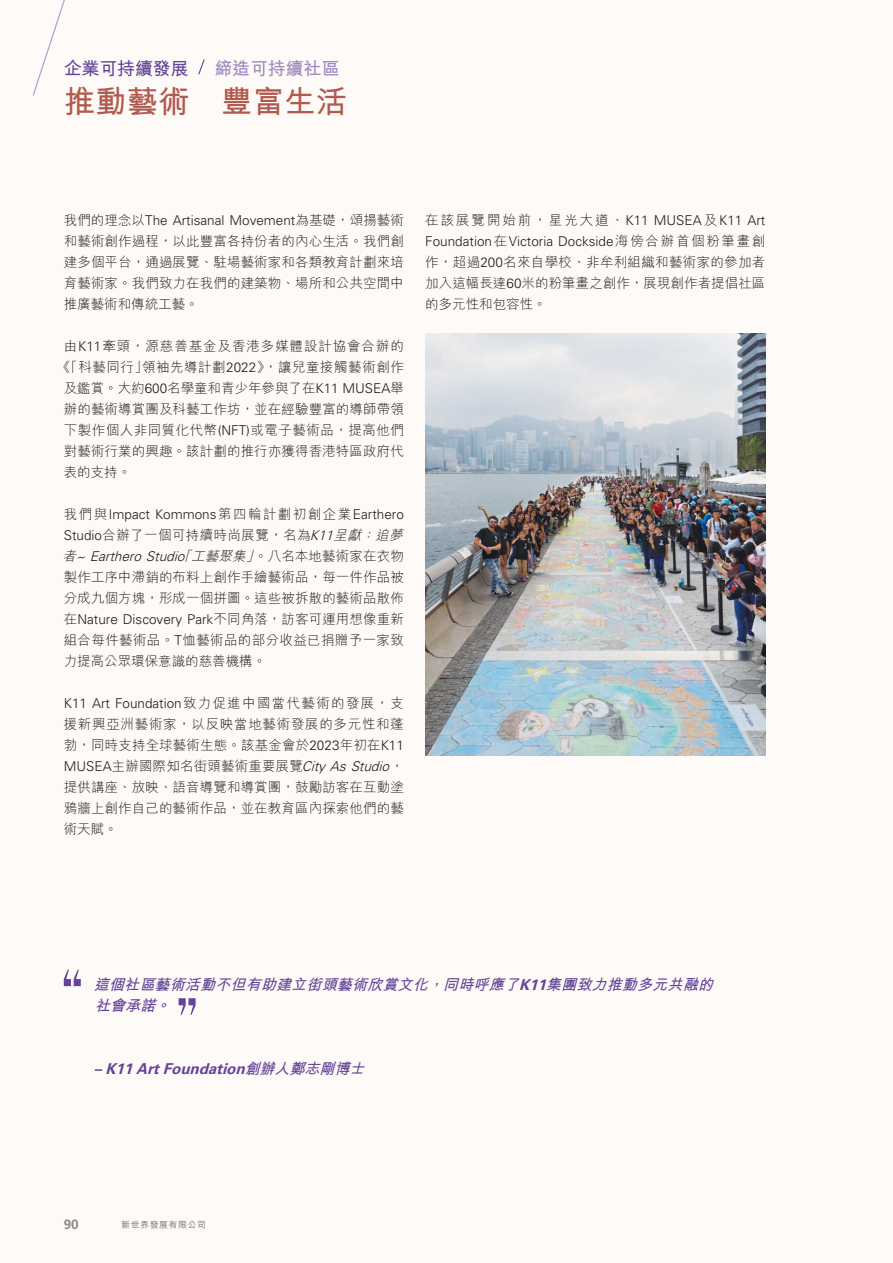
<style>
.page{position:relative;width:893px;height:1263px;background:#fefaf8}
.page>*{position:absolute;margin:0;border:0;box-sizing:border-box;transform-origin:0 0}
.t1{font:700 31.5px "M Hei HK";color:#b15a4d}
.t2{font:700 18px "M Hei HK";letter-spacing:-.01em;color:#644498}
.t3{font:700 18px "M Hei HK";letter-spacing:-.01em;color:#a08ac0}
.t4{font:italic 700 15px/21px "M Hei HK";color:#644498}
.t5{font:italic 700 15px "Univers LT Std";color:#644498}
.t6{font:300 13.5px/21px "M Hei HK";letter-spacing:.01em;color:#231916;text-align:justify}
.t7{font:300 13.5px "Univers LT Std";color:#231916}
.t8{font:italic 300 13.5px "Univers LT Std";color:#231916}
.t9{font:300 13.5px "M Hei HK";letter-spacing:.03em;color:#231916}
.t10{font:300 13.5px "M Hei HK";letter-spacing:.04em;color:#231916}
.t11{font:300 13.5px "M Hei HK";letter-spacing:.145em;color:#231916}
.t12{font:300 13.5px "M Hei HK";letter-spacing:.035em;color:#231916}
.t13{font:300 13.5px "M Hei HK";letter-spacing:.065em;color:#231916}
.t14{font:700 13.5px "Frutiger LT Std";color:#898989}
.t15{font:700 9px "M Hei HK";letter-spacing:.05em;color:#898989}
.s1{font-family:"M Hei HK"}
.s2{font-family:"Univers LT Std"}
.s3{font-family:"Univers LT Std";font-style:italic}
.s4{font-style:italic}
.s5{font-family:"M Hei HK";font-style:normal}
</style>
<div class="page">
<svg style="left:33px;top:0;width:32px;height:96px"></svg>
<svg style="left:198px;top:59px;width:7px;height:16px"></svg>
<img style="left:425px;top:334px;width:340px;height:421px">
<svg style="left:64px;top:969px;width:17px;height:17px"></svg>
<svg style="left:179px;top:998px;width:17px;height:17px"></svg>
<h2 class="t2" style="left:64px;top:55px;width:126px">企業可持續發展</h2>
<h2 class="t3" style="left:214px;top:55px;width:126px">締造可持續社區</h2>
<h1 class="t1" style="left:64px;top:79px;width:285px">推動藝術 豐富生活</h1>
<p class="t7" style="left:64px;top:212px;width:342px"><span class="s1">我們的理念以</span>The Artisanal Movement<span class="s1">為基礎，頌揚藝術</span></p>
<p class="t6" style="left:64px;top:230px;width:342px">和藝術創作過程，以此豐富各持份者的內心生活。我們創建多個平台，通過展覽、駐場藝術家和各類教育計劃來培育藝術家。我們致力在我們的建築物、場所和公共空間中推廣藝術和傳統工藝。</p>
<p class="t13" style="left:64px;top:336px;width:342px">由<span class="s2">K11</span>牽頭，源慈善基金及香港多媒體設計協會合辦的</p>
<p class="t10" style="left:57px;top:357px;width:348px">《「科藝同行」領袖先導計劃<span class="s2">2022</span>》，讓兒童接觸藝術創作</p>
<p class="t6" style="left:64px;top:377px;width:342px">及鑑賞。大約<span class="s2">600</span>名學童和青少年參與了在<span class="s2">K11 MUSEA</span>舉</p>
<p class="t6" style="left:64px;top:398px;width:342px">辦的藝術導賞團及科藝工作坊，並在經驗豐富的導師帶領</p>
<p class="t12" style="left:64px;top:420px;width:342px">下製作個人非同質化代幣<span class="s2">(NFT)</span>或電子藝術品，提高他們</p>
<p class="t6" style="left:64px;top:440px;width:342px">對藝術行業的興趣。該計劃的推行亦獲得香港特區政府代</p>
<p class="t6" style="left:64px;top:461px;width:69px">表的支持。</p>
<p class="t7" style="left:64px;top:506px;width:342px"><span class="s1">我們與</span>Impact Kommons<span class="s1">第四輪計劃初創企業</span>Earthero</p>
<p class="t9" style="left:64px;top:525px;width:345px"><span class="s2">Studio</span>合辦了一個可持續時尚展覽，名為<span class="s3">K11</span><span class="s4">呈獻：追夢</span></p>
<p class="t8" style="left:62px;top:548px;width:343px"><span class="s1">者</span>~ EartheroStudio<span class="s1">「工藝聚集」</span><span class="s5">。八名本地藝術家在衣物</span></p>
<p class="t6" style="left:64px;top:566px;width:342px">製作工序中滯銷的布料上創作手繪藝術品，每一件作品被分成九個方塊，形成一個拼圖。這些被拆散的藝術品散佈</p>
<p class="t7" style="left:64px;top:611px;width:342px"><span class="s1">在</span>Nature Discovery Park<span class="s1">不同角落，訪客可運用想像重新</span></p>
<p class="t6" style="left:64px;top:629px;width:342px">組合每件藝術品。<span class="s2">T</span>恤藝術品的部分收益已捐贈予一家致力提高公眾環保意識的慈善機構。</p>
<p class="t7" style="left:64px;top:695px;width:342px">K11 Art Foundation<span class="s1">致力促進中國當代藝術的發展，支</span></p>
<p class="t6" style="left:64px;top:713px;width:342px">援新興亞洲藝術家，以反映當地藝術發展的多元性和蓬勃，同時支持全球藝術生態。該基金會於<span class="s2">2023</span>年初在<span class="s2">K11<br>MUSEA</span>主辦國際知名街頭藝術重要展覽<span class="s3">CityAsStudio</span>，提供講座、放映、語音導覽和導賞團，鼓勵訪客在互動塗鴉牆上創作自己的藝術作品，並在教育區內探索他們的藝術天賦。</p>
<p class="t11" style="left:425px;top:210px;width:342px">在該展覽開始前，星光大道、<span class="s2">K11 MUSEA</span>及<span class="s2">K11 Art</span></p>
<p class="t7" style="left:425px;top:233px;width:342px">Foundation<span class="s1">在</span>Victoria Dockside<span class="s1">海傍合辦首個粉筆畫創</span></p>
<p class="t6" style="left:425px;top:251px;width:342px">作，超過<span class="s2">200</span>名來自學校、非牟利組織和藝術家的參加者加入這幅長達<span class="s2">60</span>米的粉筆畫之創作，展現創作者提倡社區的多元性和包容性。</p>
<p class="t4" style="left:94px;top:973px;width:626px">這個社區藝術活動不但有助建立街頭藝術欣賞文化，同時呼應了<span class="s2">K11</span>集團致力推動多元共融的社會承諾。</p>
<p class="t5" style="left:94px;top:1060px;width:278px">–K11ArtFoundation<span class="s1">創辦人鄭志剛博士</span></p>
<p class="t14" style="left:64px;top:1216px;width:17px">90</p>
<p class="t15" style="left:121px;top:1218px;width:86px">新世界發展有限公司</p>
</div>
